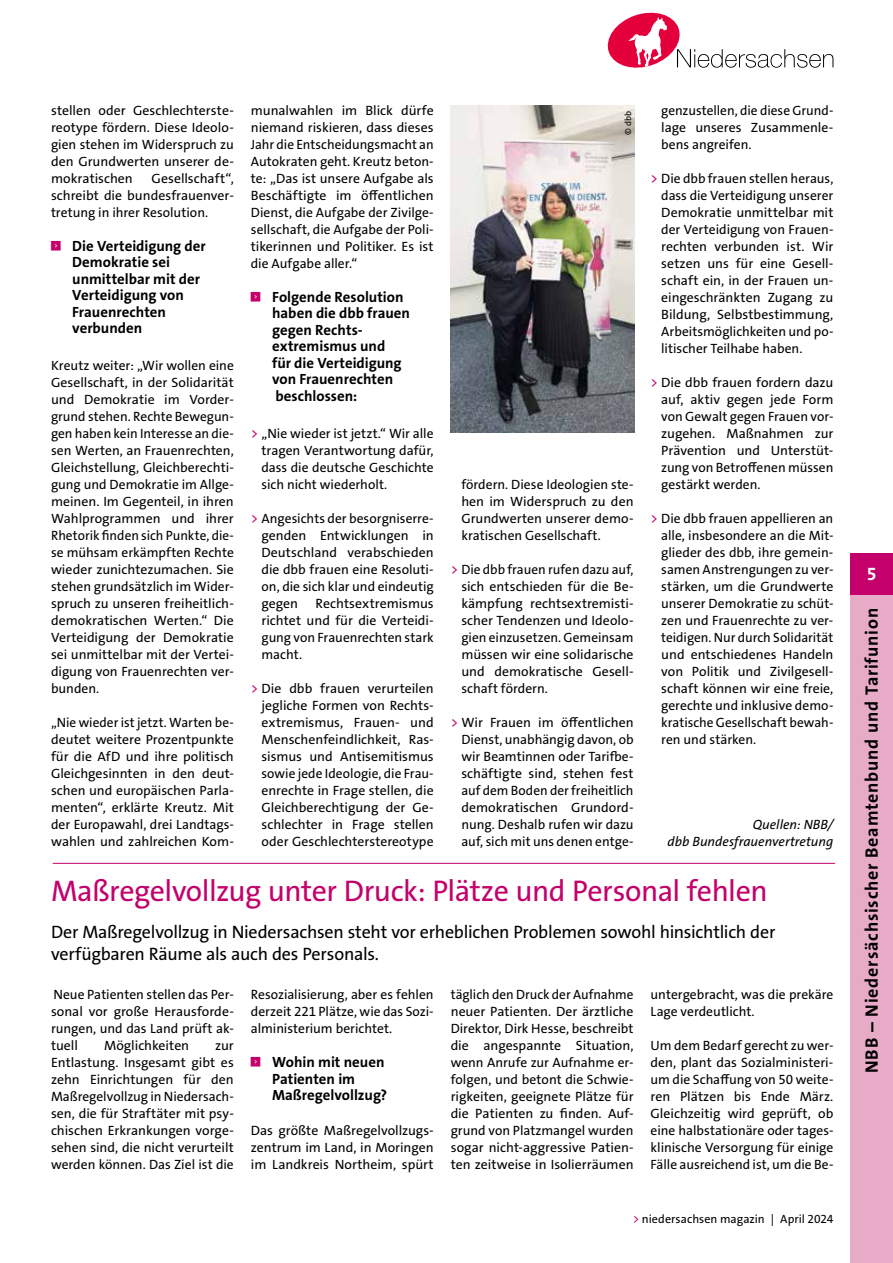
<style>
.page{position:relative;width:893px;height:1263px;background:#fff}
.page>*{position:absolute;margin:0;border:0;box-sizing:border-box;transform-origin:0 0}
.t1{font:30px "The Sans Os F";letter-spacing:-.015em;color:#c3006b}
.t2{font:18px/22.5px "The Sans Os F";letter-spacing:-.015em;color:#000}
.t3{font:700 18px "The Sans Os F";letter-spacing:.04em;color:#000}
.t4{font:700 18px "The Sans Os F";color:#fff}
.t5{font:700 14.85px/16.5px "The Sans Os F";color:#000}
.t6{font:13.5px/17px "The Sans Os F";color:#000;text-align:justify}
.t7{font:italic 13.5px/17px "The Sans Os F";color:#000;text-align:right}
.t8{font:12px "The Sans Os F";letter-spacing:.005em;color:#000}
.t9{font:9px "The Sans Os F";color:#000}
.t10{font:6.15px "Top Numbers";color:#c3006b}
.s1{color:#c3006b}
</style>
<div class="page">
<hr style="left:53px;top:863px;width:782px;height:1px;background:#c3006b">
<img style="left:451px;top:106px;width:183px;height:326px">
<div style="left:850px;top:553px;width:43px;height:42px;background:#c3006b"></div>
<div style="left:850px;top:595px;width:43px;height:668px;background:#e7abc7"></div>
<svg style="left:608px;top:13px;width:225px;height:55px"></svg>
<p class="t6" style="left:51px;top:102px;width:184px">stellen oder Geschlechterste&shy;reotype fördern. Diese Ideolo&shy;gien stehen im Widerspruch zu den Grundwerten unserer de&shy;mokratischen</p>
<p class="t6" style="left:51px;top:170px;width:184px;text-indent:101px">Gesellschaft“, schreibt die bundesfrauenver&shy;tretung in ihrer Resolution.</p>
<p class="t10" style="left:51px;top:241px;width:11px">&lt;</p>
<p class="t5" style="left:72px;top:238px;width:135px">Die Verteidigung der<br>Demokratie sei unmittelbar mit der<br>Verteidigung von<br>Frauenrechten verbunden</p>
<p class="t6" style="left:51px;top:357px;width:184px">Kreutz weiter: „Wir wollen eine Gesellschaft, in der Solidarität und Demokratie im Vorder&shy;grund stehen. Rechte Bewegun&shy;gen haben kein Interesse an die&shy;sen Werten, an Frauenrechten, Gleichstellung, Gleichberechti&shy;gung und Demokratie im Allge&shy;meinen. Im Gegenteil, in ihren Wahlprogrammen und ihrer Rhetorik finden sich Punkte, die&shy;se mühsam erkämpften Rechte wieder zunichtezumachen. Sie stehen grundsätzlich im Wider&shy;spruch zu unseren freiheitlich&shy;demokratischen Werten.“ Die Verteidigung der Demokratie sei unmittelbar mit der Vertei&shy;digung von Frauenrechten ver&shy;bunden.</p>
<p class="t6" style="left:51px;top:714px;width:184px">„Nie wieder ist jetzt. Warten be&shy;deutet weitere Prozentpunkte für die AfD und ihre politisch Gleichgesinnten in den deut&shy;schen und europäischen Parla&shy;menten“, erklärte Kreutz. Mit der Europawahl, drei Landtags&shy;wahlen und zahlreichen Kom-</p>
<p class="t6" style="left:251px;top:102px;width:184px">munalwahlen im Blick dürfe niemand riskieren, dass dieses Jahr die Entscheidungsmacht an Autokraten geht. Kreutz beton&shy;te: „Das ist unsere Aufgabe als Beschäftigte im öffentlichen Dienst, die Aufgabe der Zivilge&shy;sellschaft, die Aufgabe der Poli&shy;tikerinnen und Politiker. Es ist die Aufgabe aller.“</p>
<p class="t10" style="left:251px;top:292px;width:11px">&lt;</p>
<p class="t5" style="left:272px;top:289px;width:139px">Folgende Resolution haben die dbb frauen gegen Rechts&shy;extremismus und<br>für die Verteidigung von Frauenrechten beschlossen:</p>
<p class="t6" style="left:261px;top:425px;width:174px;text-indent:-11px"><span class="s1">&gt;</span> „Nie wieder ist jetzt.“ Wir alle tragen Verantwortung dafür, dass die deutsche Geschichte sich nicht wiederholt.</p>
<p class="t6" style="left:261px;top:510px;width:174px;text-indent:-11px"><span class="s1">&gt;</span> Angesichts der besorgniserre&shy;genden Entwicklungen in Deutschland verabschieden die dbb frauen eine Resoluti&shy;on, die sich klar und eindeutig gegen</p>
<p class="t6" style="left:261px;top:595px;width:174px;text-indent:54px">Rechtsextremismus richtet und für die Verteidi&shy;gung von Frauenrechten stark macht.</p>
<p class="t6" style="left:261px;top:680px;width:174px;text-indent:-11px"><span class="s1">&gt;</span> Die dbb frauen verurteilen jegliche Formen von Rechts&shy;extremismus, Frauen- und Menschenfeindlichkeit, Ras&shy;sismus und Antisemitismus sowie jede Ideologie, die Frau&shy;enrechte in Frage stellen, die Gleichberechtigung der Ge&shy;schlechter in Frage stellen oder Geschlechterstereotype</p>
<p class="t9" style="left:622px;top:135px;width:26px;rotate:-90deg">© dbb</p>
<p class="t6" style="left:461px;top:476px;width:174px">fördern. Diese Ideologien ste&shy;hen im Widerspruch zu den Grundwerten unserer demo&shy;kratischen Gesellschaft.</p>
<p class="t6" style="left:461px;top:561px;width:174px;text-indent:-11px"><span class="s1">&gt;</span> Die dbb frauen rufen dazu auf, sich entschieden für die Be&shy;kämpfung rechtsextremisti&shy;scher Tendenzen und Ideolo&shy;gien einzusetzen. Gemeinsam müssen wir eine solidarische und demokratische Gesell&shy;schaft fördern.</p>
<p class="t6" style="left:461px;top:714px;width:174px;text-indent:-11px"><span class="s1">&gt;</span> Wir Frauen im öffentlichen Dienst, unabhängig davon, ob wir Beamtinnen oder Tarifbe&shy;schäftigte sind, stehen fest auf dem Boden der freiheitlich demokratischen Grundord&shy;nung. Deshalb rufen wir dazu auf, sich mit uns denen entge-</p>
<p class="t6" style="left:661px;top:102px;width:174px">genzustellen, die diese Grund&shy;lage unseres Zusammenle&shy;bens angreifen.</p>
<p class="t6" style="left:661px;top:170px;width:174px;text-indent:-11px"><span class="s1">&gt;</span> Die dbb frauen stellen heraus, dass die Verteidigung unserer Demokratie unmittelbar mit der Verteidigung von Frauen&shy;rechten verbunden ist. Wir setzen uns für eine Gesell&shy;schaft ein, in der Frauen un&shy;eingeschränkten Zugang zu Bildung, Selbstbestimmung, Arbeitsmöglichkeiten und po&shy;litischer Teilhabe haben.</p>
<p class="t6" style="left:661px;top:374px;width:174px;text-indent:-11px"><span class="s1">&gt;</span> Die dbb frauen fordern dazu auf, aktiv gegen jede Form von Gewalt gegen Frauen vor&shy;zugehen. Maßnahmen zur Prävention und Unterstüt&shy;zung von Betroffenen müssen gestärkt werden.</p>
<p class="t6" style="left:661px;top:510px;width:174px;text-indent:-11px"><span class="s1">&gt;</span> Die dbb frauen appellieren an alle, insbesondere an die Mit&shy;glieder des dbb, ihre gemein&shy;samen Anstrengungen zu ver&shy;stärken, um die Grundwerte unserer Demokratie zu schüt&shy;zen und Frauenrechte zu ver&shy;teidigen. Nur durch Solidarität und entschiedenes Handeln von Politik und Zivilgesell&shy;schaft können wir eine freie, gerechte und inklusive demo&shy;kratische Gesellschaft bewah&shy;ren und stärken.</p>
<p class="t7" style="left:668px;top:816px;width:167px">Quellen: NBB/<br>dbb Bundesfrauenvertretung</p>
<h1 class="t1" style="left:51px;top:871px;width:718px">Maßregelvollzug unter Druck: Plätze und Personal fehlen</h1>
<h2 class="t2" style="left:51px;top:921px;width:726px">Der Maßregelvollzug in Niedersachsen steht vor erheblichen Problemen sowohl hinsichtlich der verfügbaren Räume als auch des Personals.</h2>
<p class="t6" style="left:51px;top:986px;width:184px">Neue Patienten stellen das Per&shy;sonal vor große Herausforde&shy;rungen, und das Land prüft ak&shy;tuell</p>
<p class="t6" style="left:251px;top:986px;width:184px">Resozialisierung, aber es fehlen derzeit 221 Plätze, wie das Sozi&shy;alministerium berichtet.</p>
<p class="t10" style="left:251px;top:1057px;width:11px">&lt;</p>
<p class="t5" style="left:272px;top:1054px;width:117px">Wohin mit neuen<br>Patienten im<br>Maßregelvollzug?</p>
<p class="t6" style="left:251px;top:1122px;width:184px">Das größte Maßregelvollzugs&shy;zentrum im Land, in Moringen im Landkreis Northeim, spürt</p>
<p class="t6" style="left:451px;top:986px;width:184px">täglich den Druck der Aufnahme neuer Patienten. Der ärztliche Direktor, Dirk Hesse, beschreibt die angespannte Situation, wenn Anrufe zur Aufnahme er&shy;folgen, und betont die Schwie&shy;rigkeiten, geeignete Plätze für die Patienten zu finden. Auf&shy;grund von Platzmangel wurden sogar nicht-aggressive Patien&shy;ten zeitweise in Isolierräumen</p>
<p class="t6" style="left:651px;top:986px;width:184px">untergebracht, was die prekäre<br>Lage verdeutlicht.</p>
<p class="t6" style="left:651px;top:1037px;width:184px">Um dem Bedarf gerecht zu wer&shy;den, plant das Sozialministeri&shy;um die Schaffung von 50 weite&shy;ren Plätzen bis Ende März.<br>Gleichzeitig wird geprüft, ob eine halbstationäre oder tages&shy;klinische Versorgung für einige Fälle ausreichend ist, um die Be-</p>
<p class="t6" style="left:104px;top:1037px;width:87px">Möglichkeiten</p>
<p class="t6" style="left:51px;top:1037px;width:184px;text-indent:164px">zur Entlastung. Insgesamt gibt es zehn Einrichtungen für den Maßregelvollzug in Niedersach&shy;sen, die für Straftäter mit psy&shy;chischen Erkrankungen vorge&shy;sehen sind, die nicht verurteilt werden können. Das Ziel ist die</p>
<p class="t8" style="left:633px;top:1211px;width:202px"><span class="s1">&gt;</span> niedersachsen magazin | April 2024</p>
<h2 class="t4" style="left:867px;top:562px;width:11px">5</h2>
<h2 class="t3" style="left:860px;top:1073px;width:466px;rotate:-90deg">NBB – Niedersächsischer Beamtenbund und Tarifunion</h2>
</div>
